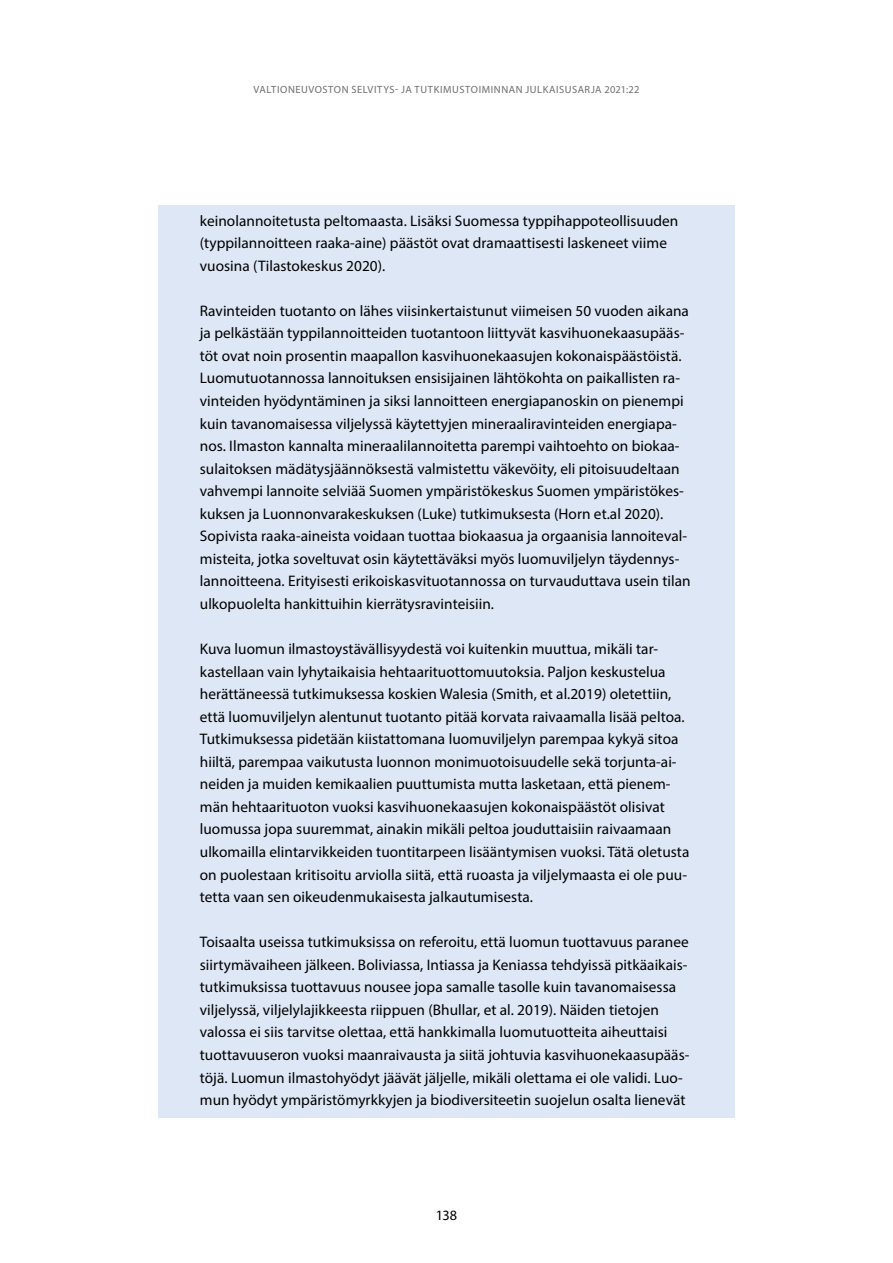
<style>
.page{position:relative;width:893px;height:1263px;background:#fff}
.page>*{position:absolute;margin:0;border:0;box-sizing:border-box;transform-origin:0 0}
.Laatikkoteksti{font:15.3px/22.5px "Myriad Pro";letter-spacing:.005em;color:#000}
.t1{font:14.25px "Myriad Pro";color:#000}
.t2{font:10.5px "Myriad Pro";letter-spacing:.01em;color:#6e6e6d}
</style>
<div class="page">
<div style="left:158px;top:205px;width:577px;height:108px;background:#dee7f6"></div>
<div style="left:158px;top:283px;width:577px;height:368px;background:#dee7f6"></div>
<div style="left:158px;top:621px;width:577px;height:323px;background:#dee7f6"></div>
<div style="left:158px;top:914px;width:577px;height:204px;background:#dee7f6"></div>
<p class="t2" style="left:253px;top:83px;width:14px">Valtioneuvoston</p>
<p class="t2" style="left:351px;top:83px;width:7px">selvitys</p>
<p class="t2" style="left:395px;top:83px;width:27px">- ja tutkimustoiminnan</p>
<p class="t2" style="left:525px;top:83px;width:7px">julkaisusarja</p>
<p class="t2" style="left:604px;top:83px;width:37px">2021:22</p>
<p class="Laatikkoteksti" style="left:200px;top:209px;width:480px">keinolannoitetusta peltomaasta. Lisäksi Suomessa typpihappoteollisuuden (typpilannoitteen raaka-aine) päästöt ovat dramaattisesti laskeneet viime vuosina (Tilastokeskus 2020).</p>
<p class="Laatikkoteksti" style="left:200px;top:299px;width:492px">Ravinteiden tuotanto on lähes viisinkertaistunut viimeisen 50 vuoden aikana ja pelkästään typpilannoitteiden tuotantoon liittyvät kasvihuonekaasupääs&shy;töt ovat noin prosentin maapallon kasvihuonekaasujen kokonaispäästöistä.<br>Luomutuotannossa lannoituksen ensisijainen lähtökohta on paikallisten ra&shy;vinteiden hyödyntäminen ja siksi lannoitteen energiapanoskin on pienempi kuin tavanomaisessa viljelyssä käytettyjen mineraaliravinteiden energiapa&shy;nos. Ilmaston kannalta mineraalilannoitetta parempi vaihtoehto on biokaa&shy;sulaitoksen mädätysjäännöksestä valmistettu väkevöity, eli pitoisuudeltaan vahvempi lannoite selviää Suomen ympäristökeskus Suomen ympäristökes&shy;kuksen ja Luonnonvarakeskuksen (Luke) tutkimuksesta (Horn et.al 2020).<br>Sopivista raaka-aineista voidaan tuottaa biokaasua ja orgaanisia lannoiteval&shy;misteita, jotka soveltuvat osin käytettäväksi myös luomuviljelyn täydennys&shy;lannoitteena. Erityisesti erikoiskasvituotannossa on turvauduttava usein tilan ulkopuolelta hankittuihin kierrätysravinteisiin.</p>
<p class="Laatikkoteksti" style="left:200px;top:637px;width:491px">Kuva luomun ilmastoystävällisyydestä voi kuitenkin muuttua, mikäli tar&shy;kastellaan vain lyhytaikaisia hehtaarituottomuutoksia. Paljon keskustelua herättäneessä tutkimuksessa koskien Walesia (Smith, et al.2019) oletettiin, että luomuviljelyn alentunut tuotanto pitää korvata raivaamalla lisää peltoa.<br>Tutkimuksessa pidetään kiistattomana luomuviljelyn parempaa kykyä sitoa hiiltä, parempaa vaikutusta luonnon monimuotoisuudelle sekä torjunta-ai&shy;neiden ja muiden kemikaalien puuttumista mutta lasketaan, että pienem&shy;män hehtaarituoton vuoksi kasvihuonekaasujen kokonaispäästöt olisivat luomussa jopa suuremmat, ainakin mikäli peltoa jouduttaisiin raivaamaan ulkomailla elintarvikkeiden tuontitarpeen lisääntymisen vuoksi. Tätä oletusta on puolestaan kritisoitu arviolla siitä, että ruoasta ja viljelymaasta ei ole puu&shy;tetta vaan sen oikeudenmukaisesta jalkautumisesta.</p>
<p class="Laatikkoteksti" style="left:200px;top:931px;width:491px">Toisaalta useissa tutkimuksissa on referoitu, että luomun tuottavuus paranee siirtymävaiheen jälkeen. Boliviassa, Intiassa ja Keniassa tehdyissä pitkäaikais&shy;tutkimuksissa tuottavuus nousee jopa samalle tasolle kuin tavanomaisessa viljelyssä, viljelylajikkeesta riippuen (Bhullar, et al. 2019). Näiden tietojen valossa ei siis tarvitse olettaa, että hankkimalla luomutuotteita aiheuttaisi tuottavuuseron vuoksi maanraivausta ja siitä johtuvia kasvihuonekaasupääs&shy;töjä. Luomun ilmastohyödyt jäävät jäljelle, mikäli olettama ei ole validi. Luo&shy;mun hyödyt ympäristömyrkkyjen ja biodiversiteetin suojelun osalta lienevät</p>
<p class="t1" style="left:436px;top:1206px;width:23px">138</p>
</div>
